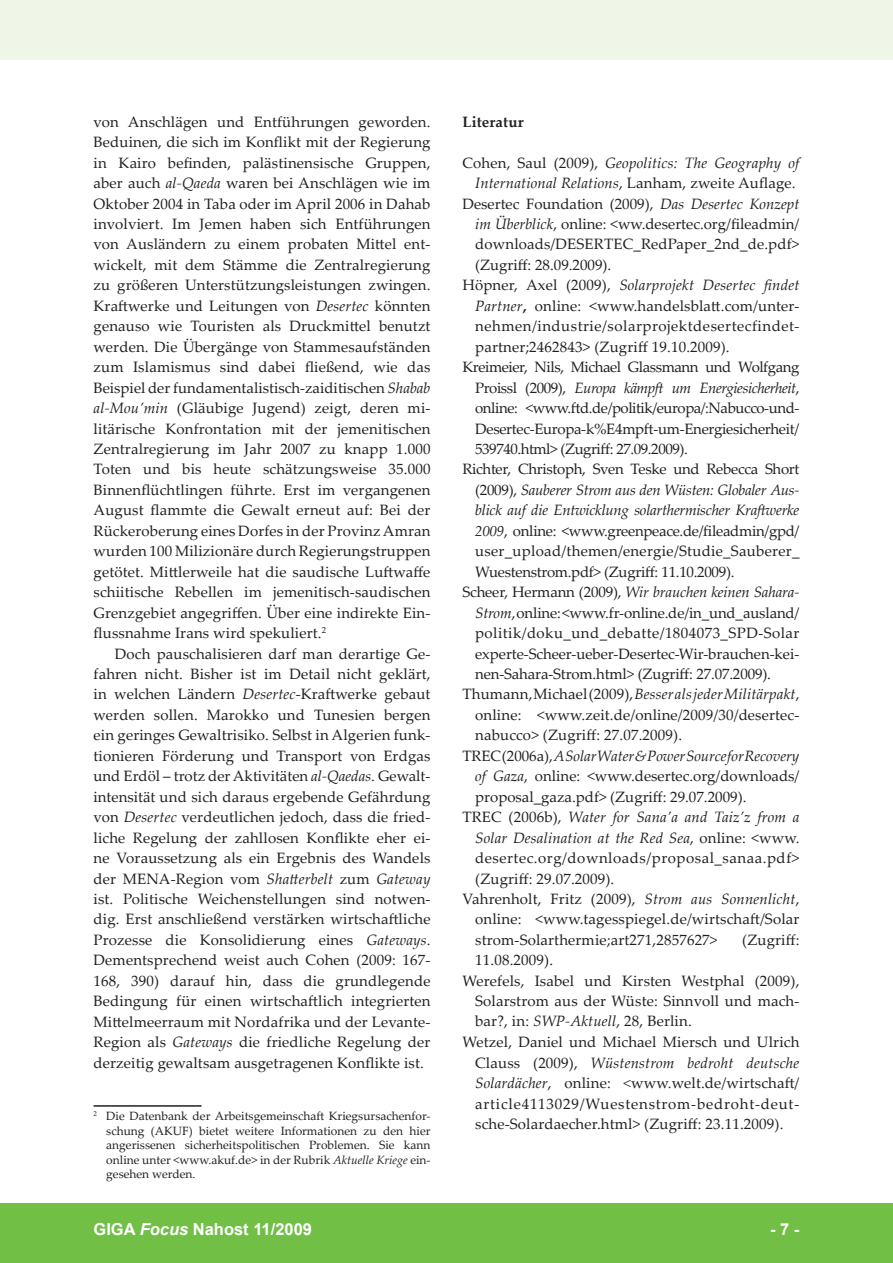
<style>
.page{position:relative;width:893px;height:1263px;background:#fff}
.page>*{position:absolute;margin:0;border:0;box-sizing:border-box;transform-origin:0 0}
.t1{font:700 16.5px "Arial";color:#fff}
.foc__text_fliesstext{font:15px/20.4px "Palatino Linotype";letter-spacing:.01em;color:#231f20;text-align:justify}
.foc__text_literatur{font:15px/20.4px "Palatino Linotype";letter-spacing:.01em;color:#231f20;text-align:justify}
.foc__letzte_seite_li{font:15px/20.2px "Palatino Linotype";letter-spacing:.01em;color:#231f20;text-align:justify}
.foc__text_literatur-2{font:italic 15px/20.4px "Palatino Linotype";letter-spacing:.01em;color:#231f20;text-align:center}
.foc__text_ueberschri{font:700 15px "Palatino Linotype";letter-spacing:.01em;color:#231f20}
.foc__text_fussnoten{font:12px/14.4px "Palatino Linotype";color:#231f20;text-align:justify}
.s1{font-style:italic}
.s2{font-style:normal}
.s3{font-weight:700}
</style>
<div class="page">
<div style="left:0;top:1203px;width:893px;height:60px;background:#71bf44"></div>
<div style="left:0;top:0;width:893px;height:60px;background:#eff6e8"></div>
<hr style="left:94px;top:1105px;width:108px;height:2px;background:#231f20">
<p class="foc__text_fliesstext" style="left:94px;top:111px;width:338px">von Anschlägen und Entführungen geworden.<br>Beduinen, die sich im Konflikt mit der Regierung in Kairo befinden, palästinensische Gruppen, aber auch <span class="s1">al-Qaeda</span> waren bei Anschlägen wie im Oktober 2004 in Taba oder im April 2006 in Dahab involviert. Im Jemen haben sich Entführungen von Ausländern zu einem probaten Mittel ent&shy;wickelt, mit dem Stämme die Zentralregierung zu größeren Unterstützungsleistungen zwingen.<br>Kraftwerke und Leitungen von <span class="s1">Desertec</span> könnten genauso wie Touristen als Druckmittel benutzt werden. Die Übergänge von Stammesaufständen zum Islamismus sind dabei fließend, wie das Beispiel der fun-damentalistisch-zaiditischen <span class="s1">Shabab al-Mou’min</span> (Gläubige Jugend) zeigt, deren mi&shy;litärische Konfrontation mit der jemenitischen Zentralregierung im Jahr 2007 zu knapp 1.000<br>Toten und bis heute schätzungsweise 35.000<br>Binnenflüchtlingen führte. Erst im vergangenen August flammte die Gewalt erneut auf: Bei der Rückeroberung eines Dorfes in der Provinz Amran wurden 100 Milizionäre durch Regierungstruppen getötet. Mittlerweile hat die saudische Luftwaffe schiitische Rebellen im jemenitisch-saudischen Grenzgebiet angegriffen. Über eine indirekte Ein&shy;flussnahme Irans wird spekuliert.</p>
<p class="foc__text_fliesstext" style="left:94px;top:643px;width:338px;text-indent:21px">Doch pauschalisieren darf man derartige Ge&shy;fahren nicht. Bisher ist im Detail nicht geklärt, in welchen Ländern <span class="s1">Desertec</span>-Kraftwerke gebaut werden sollen. Marokko und Tunesien bergen ein geringes Gewaltrisiko. Selbst in Algerien funk&shy;tionieren Förderung und Transport von Erd-gas und Erdöl – trotz der Ak-tivitäten <span class="s1">al-Qaedas</span>. Ge-walt&shy;intensität und sich daraus ergebende Gefährdung von <span class="s1">Desertec</span> verdeutlichen jedoch, dass die fried&shy;liche Regelung der zahllosen Konflikte eher ei&shy;ne Voraussetzung als ein Ergebnis des Wandels der MENA-Region vom <span class="s1">Shatterbelt</span> zum <span class="s1">Gateway </span>ist. Politische Weichenstellungen sind notwen&shy;dig. Erst anschließend verstärken wirtschaftliche Prozesse die Konsolidierung eines <span class="s1">Gateways</span>.<br>Dem-entsprechend weist auch Cohen (2009: 167- 168, 390) darauf hin, dass die grundlegende Bedingung für einen wirtschaftlich integrierten Mittelmeerraum mit Nordafrika und der Levante-Region als <span class="s1">Gateways</span> die friedliche Regelung der derzeitig gewaltsam ausgetragenen Konflikte ist.</p>
<p class="foc__text_fussnoten" style="left:106px;top:1108px;width:326px">Die Datenbank der Arbeitsgemeinschaft Kriegsursachenfor&shy;schung (AKUF) bietet weitere Informationen zu den hier angerissenen sicherheitspolitischen Problemen. Sie kann online unter &lt;www.akuf.de&gt; in der Rubrik <span class="s1">Aktuelle Kriege</span> ein&shy;gesehen werden.</p>
<p class="foc__text_ueberschri" style="left:462px;top:111px;width:63px">Literatur</p>
<p class="foc__text_literatur-2" style="left:462px;top:152px;width:338px"><span class="s2">Cohen, Saul (2009),</span> Geopolitics: The Geography of<br>International Relations<span class="s2">, Lanham, zweite Auflage.</span></p>
<p class="foc__text_literatur" style="left:475px;top:193px;width:326px;text-indent:-13px">Desertec Foundation (2009), <span class="s1">Das Desertec Konzept im Überblick</span>, online: &lt;ww.desertec.org/fileadmin/ downloads/DESERTEC_RedPaper_2nd_de.pdf&gt; (Zugriff: 28.09.2009).</p>
<p class="foc__text_literatur" style="left:475px;top:274px;width:326px;text-indent:-13px">Höpner, Axel (2009), <span class="s1">Solarprojekt Desertec findet Partner</span><span class="s3">,</span> online: &lt;www.handelsblatt.com/unter&shy;nehmen/industrie/solarprojektdesertecfindet&shy;partner;2462843&gt; (Zugriff 19.10.2009).</p>
<p class="foc__text_literatur" style="left:475px;top:356px;width:326px;text-indent:-13px">Kreimeier, Nils, Michael Glassmann und Wolf-gang Proissl (2009), <span class="s1">Europa kämpft um Energiesicherheit</span>, online: &lt;www.ftd.de/politik/europa/:Nabucco-und-Desertec-Europa-k%E4mpft-um-Energiesicherheit/ 539740.html&gt; (Zugriff: 27.09.2009).</p>
<p class="foc__text_literatur" style="left:475px;top:459px;width:326px;text-indent:-13px">Richter, Christoph, Sven Teske und Rebecca Short (2009), <span class="s1">Sauberer Strom aus den Wüsten: Globaler Aus&shy;blick auf die Entwicklung solarthermischer Kraft-werke 2009</span>, online: &lt;www.greenpeace.de/fileadmin/gpd/ user_upload/themen/energie/Studie_Sauberer_ Wuestenstrom.pdf&gt; (Zugriff: 11 .10.2009).</p>
<p class="foc__text_literatur" style="left:475px;top:581px;width:326px;text-indent:-13px">Scheer, Hermann (2009), <span class="s1">Wir brauchen keinen Sahara-Strom</span>, online: &lt;www.fr-online.de/in_und_ausland/ politik/doku_und_debatte/1804073_SPD-Solar experte-Scheer-ueber-Desertec-Wir-brauchen-kei&shy;nen-Sahara-Strom.html&gt; (Zugriff: 27.07.2009).</p>
<p class="foc__text_literatur" style="left:475px;top:684px;width:326px;text-indent:-13px">Thumann, Michael (2009), <span class="s1">Besser als jeder Militärpakt</span>, online: &lt;www.zeit.de/online/2009/30/desertec&shy;nabucco&gt; (Zugriff: 27.07.2009).</p>
<p class="foc__text_literatur" style="left:475px;top:745px;width:326px;text-indent:-13px">TREC (2006a),<span class="s1">A Solar Water &amp; Power Source for Recovery of Gaza</span>, online: &lt;www.desertec.org/downloads/ proposal_gaza.pdf&gt; (Zugriff: 29.07.2009).</p>
<p class="foc__text_literatur" style="left:475px;top:806px;width:326px;text-indent:-13px">TREC (2006b), <span class="s1">Water for Sana’a and Taiz’z from a Solar Desalination at the Red Sea</span>, online: &lt;www. desertec.org/downloads/proposal_sanaa.pdf&gt; (Zugriff: 29.07.2009).</p>
<p class="foc__text_literatur" style="left:475px;top:888px;width:326px;text-indent:-13px">Vahrenholt, Fritz (2009), <span class="s1">Strom aus Sonnenlicht</span>, online: &lt;www.tagesspiegel.de/wirtschaft/Solar strom-Solarthermie;art271,2857627&gt;</p>
<p class="foc__text_literatur" style="left:742px;top:929px;width:59px">(Zugriff:</p>
<p class="foc__text_literatur" style="left:475px;top:949px;width:79px">11 .08.2009).</p>
<p class="foc__letzte_seite_li" style="left:475px;top:970px;width:326px;text-indent:-13px">Werefels, Isabel und Kirsten Westphal (2009), Solarstrom aus der Wüste: Sinnvoll und mach&shy;bar?, in: <span class="s1">SWP-Aktuell</span>, 28, Berlin.</p>
<p class="foc__text_literatur" style="left:475px;top:1031px;width:326px;text-indent:-13px">Wetzel, Daniel und Michael Miersch und Ulrich Clauss (2009), <span class="s1">Wüstenstrom bedroht deutsche Solardächer</span>, online: <span class="s1">&lt;</span>www.welt.de/wirtschaft/ article411 3029/Wuestenstrom-bedroht-deut&shy;sche-Solardaecher.html&gt; (Zugriff: 23.11 .2009).</p>
<p class="t1" style="left:94px;top:1218px;width:220px">GIGA <span class="s1">Focus</span> Nahost 11/2009</p>
<p class="t1" style="left:770px;top:1218px;width:31px">- -</p>
</div>
